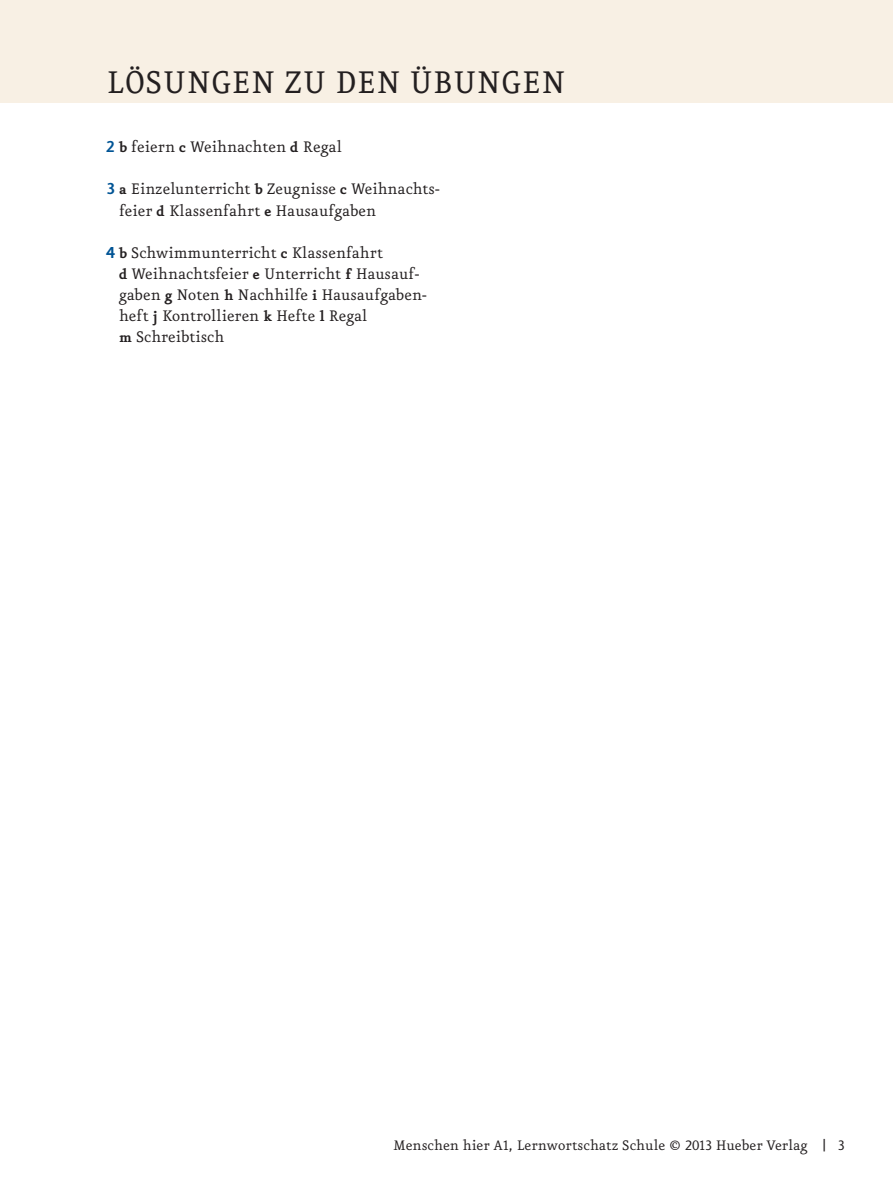
<style>
.page{position:relative;width:893px;height:1191px;background:#fff}
.page>*{position:absolute;margin:0;border:0;box-sizing:border-box;transform-origin:0 0}
.t1{font:37.5px "Eureka Pro";letter-spacing:.01em;color:#231f20}
.t2{font:18.3px/21px "Eureka Pro";color:#231f20}
.t3{font:16.5px "Eureka Pro";color:#231f20}
.t4{font:16.5px "Eureka Sans Pro";color:#231f20}
.t5{font:12.9px "Eureka Pro";color:#231f20;scale:1.28 1}
.s1{font-weight:700;font-size:19.05px;color:#005495}
.s2{font-weight:700;font-size:16.5px}
</style>
<div class="page">
<div style="left:0;top:0;width:893px;height:102px;background:#f8f0e4"></div>
<h1 class="t1" style="left:106px;top:68px;width:460px">LÖSUNGEN ZU DEN ÜBUNGEN</h1>
<p class="t2" style="left:106px;top:138px;width:237px"><span class="s1">2</span> <span class="s2">b</span> feiern <span class="s2">c</span> Weihnachten <span class="s2">d</span> Regal</p>
<p class="t2" style="left:119px;top:180px;width:322px;text-indent:-13px"><span class="s1">3</span> <span class="s2">a</span> Einzelunterricht <span class="s2">b</span> Zeugnisse <span class="s2">c</span> Weihnachts&shy;feier <span class="s2">d</span> Klassenfahrt <span class="s2">e</span> Hausaufgaben</p>
<p class="t2" style="left:119px;top:243px;width:309px;text-indent:-13px"><span class="s1">4</span> <span class="s2">b</span> Schwimmunterricht <span class="s2">c</span> Klassenfahrt<br><span class="s2">d</span> Weihnachtsfeier <span class="s2">e</span> Unterricht <span class="s2">f</span> Hausauf&shy;gaben <span class="s2">g</span> Noten <span class="s2">h</span> Nachhilfe <span class="s2">i</span> Hausaufgaben&shy;heft <span class="s2">j</span> Kontrollieren <span class="s2">k</span> Hefte <span class="s2">l</span> Regal<br><span class="s2">m</span> Schreibtisch</p>
<p class="t5" style="left:823px;top:1139px;width:4px">|</p>
<p class="t3" style="left:393px;top:1139px;width:416px">Menschen hier A1, Lernwortschatz Schule © 2013 Hueber Verlag</p>
<p class="t4" style="left:838px;top:1135px;width:8px">3</p>
</div>
